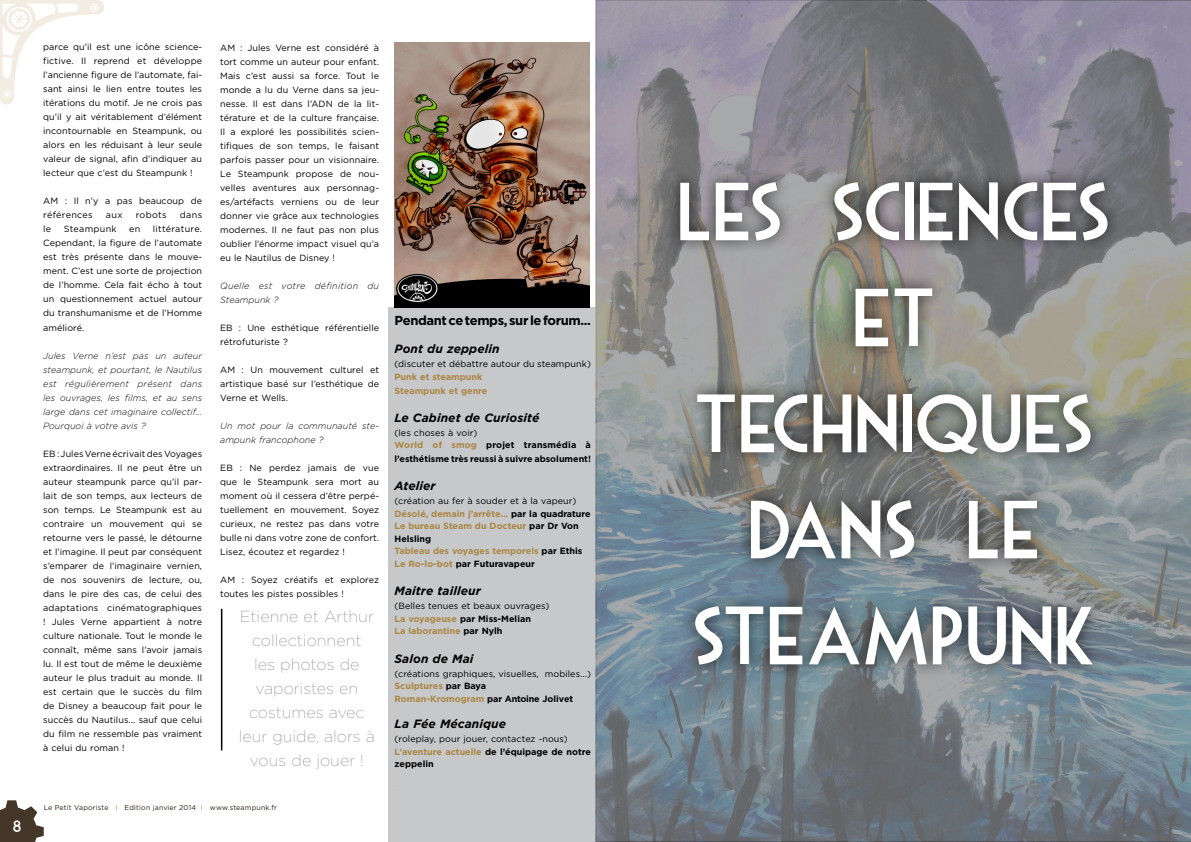
<style>
.page{position:relative;width:1191px;height:842px;background:#fff}
.page>*{position:absolute;margin:0;border:0;box-sizing:border-box;transform-origin:0 0}
.t1{font:80px "Mouse Deco";letter-spacing:-.125em;color:#fff}
.t2{font:200 16px/24px "Gotham";color:#939598;text-align:center}
.t3{font:16px "Mouse Deco";color:#fff}
.t4{font:700 13px "Gotham";letter-spacing:-.03em;color:#000}
.t5{font:italic 700 12px "Gotham";letter-spacing:.005em;color:#000}
.t6{font:9px/14px "Gotham";letter-spacing:.005em;color:#000}
.t7{font:italic 300 9px/14px "Gotham";letter-spacing:.005em;color:#000;text-align:justify}
.t8{font:700 9px/12.5px "Gotham";color:#aa8643}
.t9{font:700 9px/12.5px "Gotham";letter-spacing:.02em;color:#000}
.t10{font:700 9px "Gotham";color:#000}
.t11{font:italic 300 9px/14px "Gotham";letter-spacing:.025em;color:#000}
.t12{font:9px "Gotham";letter-spacing:.035em;color:#000}
.t13{font:7px "Gotham";letter-spacing:.025em;color:#2b1f13}
.s1{color:#aa8643}
.s2{font-weight:400}
.s3{font-weight:400;color:#000}
.s4{color:#000}
.s5{font-weight:700;color:#aa8643}
.s6{font-weight:700}
</style>
<div class="page">
<hr style="left:221px;top:609px;width:1px;height:141px;background:#000">
<div style="left:388px;top:308px;width:207px;height:534px;background:#c7c8ca"></div>
<img style="left:394px;top:42px;width:195px;height:265px">
<svg style="left:0;top:0;width:104px;height:105px"></svg>
<svg style="left:0;top:800px;width:44px;height:42px"></svg>
<img style="left:595px;top:0;width:596px;height:842px">
<div style="left:665px;top:168px;width:457px;height:511px;background:#000;opacity:.75"></div>
<h2 class="t3" style="left:12px;top:819px;width:12px">8</h2>
<p class="t6" style="left:43px;top:40px;width:160px;text-align:justify">parce qu’il est une icône science&shy;fictive. Il reprend et développe l’ancienne figure de l’automate, fai&shy;sant ainsi le lien entre toutes les itérations du motif. Je ne crois pas qu’il y ait véritablement d’élément incontournable en Steampunk, ou alors en les réduisant à leur seule valeur de signal, afin d’indiquer au lecteur que c’est du Steampunk !</p>
<p class="t6" style="left:43px;top:194px;width:160px">AM : Il n’y a pas beaucoup de références</p>
<p class="t6" style="left:106px;top:208px;width:18px">aux</p>
<p class="t6" style="left:136px;top:208px;width:32px">robots</p>
<p class="t6" style="left:180px;top:208px;width:24px">dans</p>
<p class="t6" style="left:43px;top:222px;width:160px;text-align:justify;text-indent:110px">littérature.<br>Cependant, la figure de l’automate est très présente dans le mouve&shy;ment. C’est une sorte de projection de l’homme. Cela fait écho à tout un questionnement actuel autour du transhumanisme et de l’Homme amélioré.</p>
<p class="t7" style="left:43px;top:348px;width:160px">Jules Verne n’est pas un auteur steampunk, et pourtant, le Nautilus est régulièrement présent dans les ouvrages, les films, et au sens large dans cet imaginaire collectif...<br>Pourquoi à votre avis ?</p>
<p class="t6" style="left:43px;top:446px;width:160px;text-align:justify">EB : Jules Verne écrivait des Voyages extraordinaires. Il ne peut être un auteur steampunk parce qu’il par&shy;lait de son temps, aux lecteurs de son temps. Le Steampunk est au contraire un mouvement qui se retourne vers le passé, le détourne et l’imagine. Il peut par conséquent s’emparer de l’imaginaire vernien, de nos souvenirs de lecture, ou, dans le pire des cas, de celui des adaptations cinématographiques ! Jules Verne appartient à notre culture nationale. Tout le monde le connaît, même sans l’avoir jamais lu. Il est tout de même le deuxième auteur le plus traduit au monde. Il est certain que le succès du film de Disney a beaucoup fait pour le succès du Nautilus... sauf que celui du film ne ressemble pas vraiment à celui du roman !</p>
<p class="t6" style="left:43px;top:222px;width:10px">le</p>
<p class="t12" style="left:64px;top:224px;width:55px">Steampunk</p>
<p class="t6" style="left:129px;top:222px;width:13px">en</p>
<p class="t6" style="left:220px;top:40px;width:160px;text-align:justify">AM : Jules Verne est considéré à tort comme un auteur pour enfant.<br>Mais c’est aussi sa force. Tout le monde a lu du Verne dans sa jeu&shy;nesse. Il est dans l’ADN de la lit&shy;térature et de la culture française.<br>Il a exploré les possibilités scien&shy;tifiques de son temps, le faisant parfois passer pour un visionnaire.<br>Le Steampunk propose de nou&shy;velles aventures aux personnag&shy;es/artéfacts verniens ou de leur donner vie grâce aux technologies modernes. Il ne faut pas non plus oublier l’énorme impact visuel qu’a eu le Nautilus de Disney !</p>
<p class="t11" style="left:220px;top:278px;width:160px">Quelle est votre définition du<br>Steampunk ?</p>
<p class="t6" style="left:220px;top:320px;width:160px">EB : Une esthétique référentielle rétrofuturiste ?</p>
<p class="t6" style="left:220px;top:362px;width:160px;text-align:justify">AM : Un mouvement culturel et artistique basé sur l’esthétique de Verne et Wells.</p>
<p class="t7" style="left:220px;top:418px;width:160px">Un mot pour la communauté ste&shy;ampunk francophone ?</p>
<p class="t6" style="left:220px;top:460px;width:160px;text-align:justify">EB : Ne perdez jamais de vue que le Steampunk sera mort au moment où il cessera d’être perpé&shy;tuellement en mouvement. Soyez curieux, ne restez pas dans votre bulle ni dans votre zone de confort.<br>Lisez, écoutez et regardez !</p>
<p class="t6" style="left:220px;top:572px;width:160px">AM : Soyez créatifs et explorez toutes les pistes possibles !</p>
<h2 class="t2" style="left:239px;top:604px;width:138px">Etienne et Arthur collectionnent<br>les photos de vaporistes en costumes avec leur guide, alors à vous de jouer !</h2>
<p class="t13" style="left:44px;top:803px;width:235px">Le Petit Vaporiste <span class="s1">I</span> Edition janvier 2014 <span class="s1">I</span> www.steampunk.fr</p>
<h3 class="t4" style="left:394px;top:313px;width:198px">Pendant ce temps, sur le forum...</h3>
<h3 class="t5" style="left:394px;top:342px;width:107px">Pont du zeppelin</h3>
<p class="t6" style="left:394px;top:357px;width:198px">(discuter et débattre autour du steampunk)</p>
<p class="t8" style="left:394px;top:370px;width:94px;line-height:14px">Punk et steampunk<br>Steampunk et genre</p>
<h3 class="t5" style="left:394px;top:410px;width:146px">Le Cabinet de Curiosité</h3>
<p class="t9" style="left:394px;top:426px;width:198px"><span class="s2">(les choses à voir)<br></span><span class="s1">World of smog</span> projet transmédia à</p>
<p class="t10" style="left:394px;top:454px;width:198px">l’esthétisme très reussi à suivre absolument!</p>
<h3 class="t5" style="left:394px;top:479px;width:43px">Atelier</h3>
<p class="t8" style="left:394px;top:495px;width:198px"><span class="s3">(création au fer à souder et à la vapeur)<br></span>Désolé, demain j’arrête... <span class="s4">par la quadrature </span>Le bureau Steam du Docteur <span class="s4">par Dr Von Helsling<br></span>Tableau des voyages temporels <span class="s4">par Ethis </span>Le Ro-lo-bot <span class="s4">par Futuravapeur</span></p>
<h3 class="t5" style="left:394px;top:584px;width:88px">Maitre tailleur</h3>
<p class="t6" style="left:394px;top:600px;width:156px;line-height:12.5px">(Belles tenues et beaux ouvrages)<br><span class="s5">La voyageuse</span> <span class="s6">par Miss-Melian<br></span><span class="s5">La laborantine</span> <span class="s6">par Nylh</span></p>
<h3 class="t5" style="left:394px;top:651px;width:80px">Salon de Mai</h3>
<p class="t6" style="left:394px;top:667px;width:198px;line-height:12.5px">(créations graphiques, visuelles, mobiles...)<br><span class="s5">Sculptures</span> <span class="s6">par Baya<br></span><span class="s5">Roman-Kromogram</span> <span class="s6">par Antoine Jolivet</span></p>
<h3 class="t5" style="left:394px;top:717px;width:113px">La Fée Mécanique</h3>
<p class="t6" style="left:394px;top:733px;width:198px;line-height:12.5px">(roleplay, pour jouer, contactez -nous)<br><span class="s5">L’aventure actuelle</span> <span class="s6">de l’équipage de notre zeppelin</span></p>
<h1 class="t1" style="left:672px;top:174px;width:35px">LES</h1>
<h1 class="t1" style="left:826px;top:174px;width:68px">SCIENCES</h1>
<h1 class="t1" style="left:847px;top:280px;width:40px">ET</h1>
<h1 class="t1" style="left:689px;top:386px;width:323px">TECHNIQUES</h1>
<h1 class="t1" style="left:743px;top:492px;width:42px">DANS</h1>
<h1 class="t1" style="left:961px;top:492px;width:70px">LE</h1>
<h1 class="t1" style="left:687px;top:598px;width:46px">STEAMPUNK</h1>
</div>
